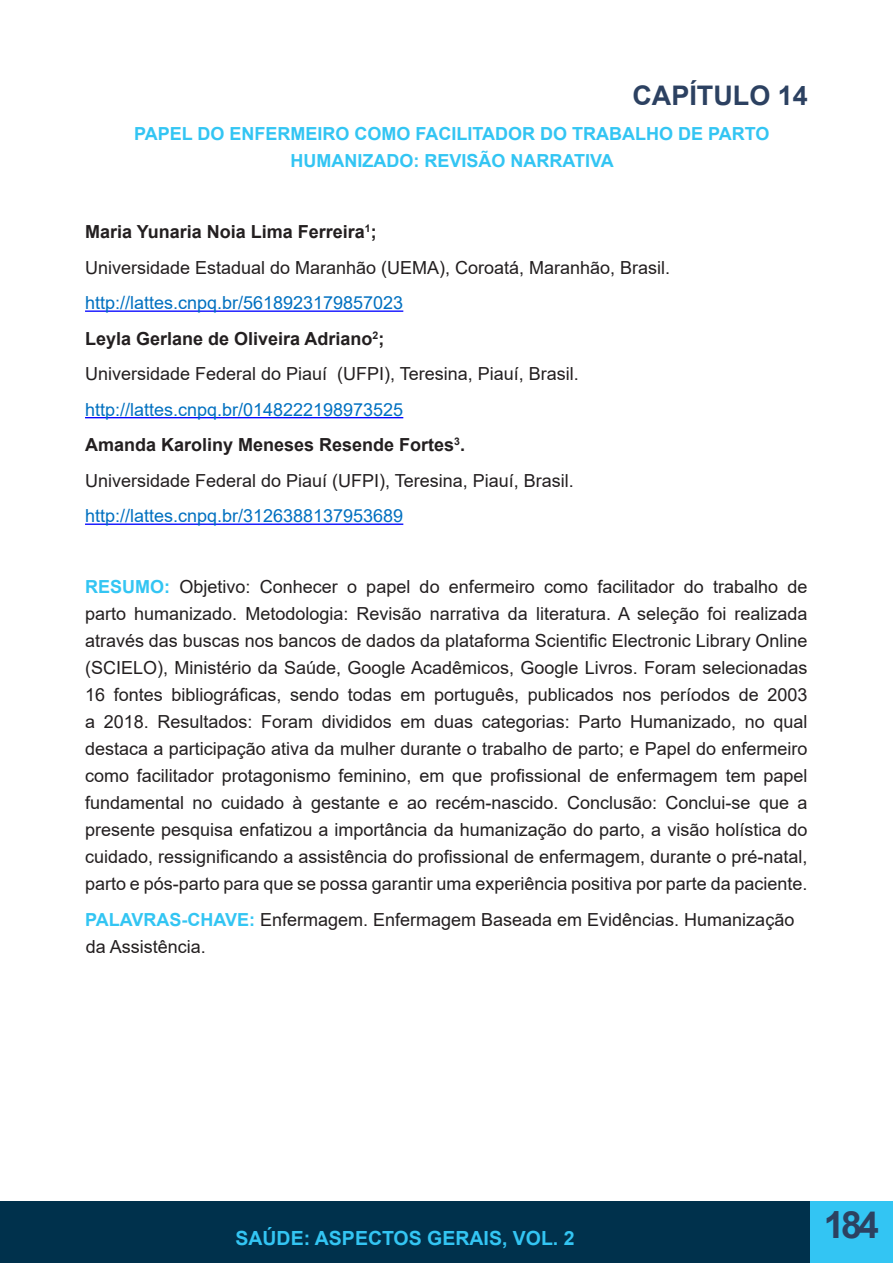
<style>
.page{position:relative;width:893px;height:1263px;background:#fff}
.page>*{position:absolute;margin:0;border:0;box-sizing:border-box;transform-origin:0 0}
.t1{font:700 37.5px "Arial";color:#2c4161}
.t2{font:700 27px "Arial";color:#2c4161}
.t3{font:700 19.5px "Arial";color:#33c5f3}
.t4{font:18px/27px "Arial";color:#231f20;text-align:justify}
.t5{font:18px "Arial";color:#0070c0}
.t6{font:700 18px "Arial";color:#231f20}
.t7{font:700 18px/27px "Arial";color:#33c5f3;text-align:center}
.s1{font-weight:700;color:#33c5f3}
</style>
<div class="page">
<div style="left:0;top:1201px;width:810px;height:62px;background:#00314c"></div>
<div style="left:810px;top:1201px;width:83px;height:62px;background:#33c5f3"></div>
<hr style="left:892px;top:1201px;width:1px;height:62px;background:#00314c">
<hr style="left:85px;top:310px;width:318px;height:2px;background:#00f">
<hr style="left:85px;top:417px;width:318px;height:1px;background:#00f">
<hr style="left:85px;top:523px;width:318px;height:2px;background:#00f">
<p class="t2" style="left:632px;top:76px;width:177px">CAPÍTULO 14</p>
<p class="t7" style="left:134px;top:121px;width:637px">PAPEL DO ENFERMEIRO COMO FACILITADOR DO TRABALHO DE PARTO<br>HUMANIZADO: REVISÃO NARRATIVA</p>
<p class="t6" style="left:85px;top:219px;width:293px">Maria Yunaria Noia Lima Ferreira<sup>1</sup>;</p>
<p class="t4" style="left:85px;top:254px;width:587px">Universidade Estadual do Maranhão (UEMA), Coroatá, Maranhão, Brasil.</p>
<p class="t5" style="left:85px;top:290px;width:320px">http://lattes.cnpq.br/5618923179857023</p>
<p class="t6" style="left:85px;top:326px;width:301px">Leyla Gerlane de Oliveira Adriano<sup>2</sup>;</p>
<p class="t4" style="left:85px;top:360px;width:495px">Universidade Federal do Piauí (UFPI), Teresina, Piauí, Brasil.</p>
<p class="t5" style="left:85px;top:397px;width:320px">http://lattes.cnpq.br/0148222198973525</p>
<p class="t6" style="left:85px;top:432px;width:381px">Amanda Karoliny Meneses Resende Fortes<sup>3</sup>.</p>
<p class="t4" style="left:85px;top:467px;width:490px">Universidade Federal do Piauí (UFPI), Teresina, Piauí, Brasil.</p>
<p class="t5" style="left:85px;top:504px;width:320px">http://lattes.cnpq.br/3126388137953689</p>
<p class="t4" style="left:85px;top:573px;width:724px"><span class="s1">RESUMO:</span> Objetivo: Conhecer o papel do enfermeiro como facilitador do trabalho de parto humanizado. Metodologia: Revisão narrativa da literatura. A seleção foi realizada através das buscas nos bancos de dados da plataforma Scientific Electronic Library Online (SCIELO), Ministério da Saúde, Google Acadêmicos, Google Livros. Foram selecionadas 16 fontes bibliográficas, sendo todas em português, publicados nos períodos de 2003 a 2018. Resultados: Foram divididos em duas categorias: Parto Humanizado, no qual destaca a participação ativa da mulher durante o trabalho de parto; e Papel do enfermeiro como facilitador protagonismo feminino, em que profissional de enfermagem tem papel fundamental no cuidado à gestante e ao recém-nascido. Conclusão: Conclui-se que a presente pesquisa enfatizou a importância da humanização do parto, a visão holística do cuidado, ressignificando a assistência do profissional de enfermagem, durante o pré-natal, parto e pós-parto para que se possa garantir uma experiência positiva por parte da paciente.</p>
<p class="t4" style="left:85px;top:906px;width:711px"><span class="s1">PALAVRAS-CHAVE:</span> Enfermagem. Enfermagem Baseada em Evidências. Humanização da Assistência.</p>
<p class="t3" style="left:235px;top:1224px;width:341px">SAÚDE: ASPECTOS GERAIS, VOL. 2</p>
<h1 class="t1" style="left:824px;top:1198px;width:57px">184</h1>
</div>
